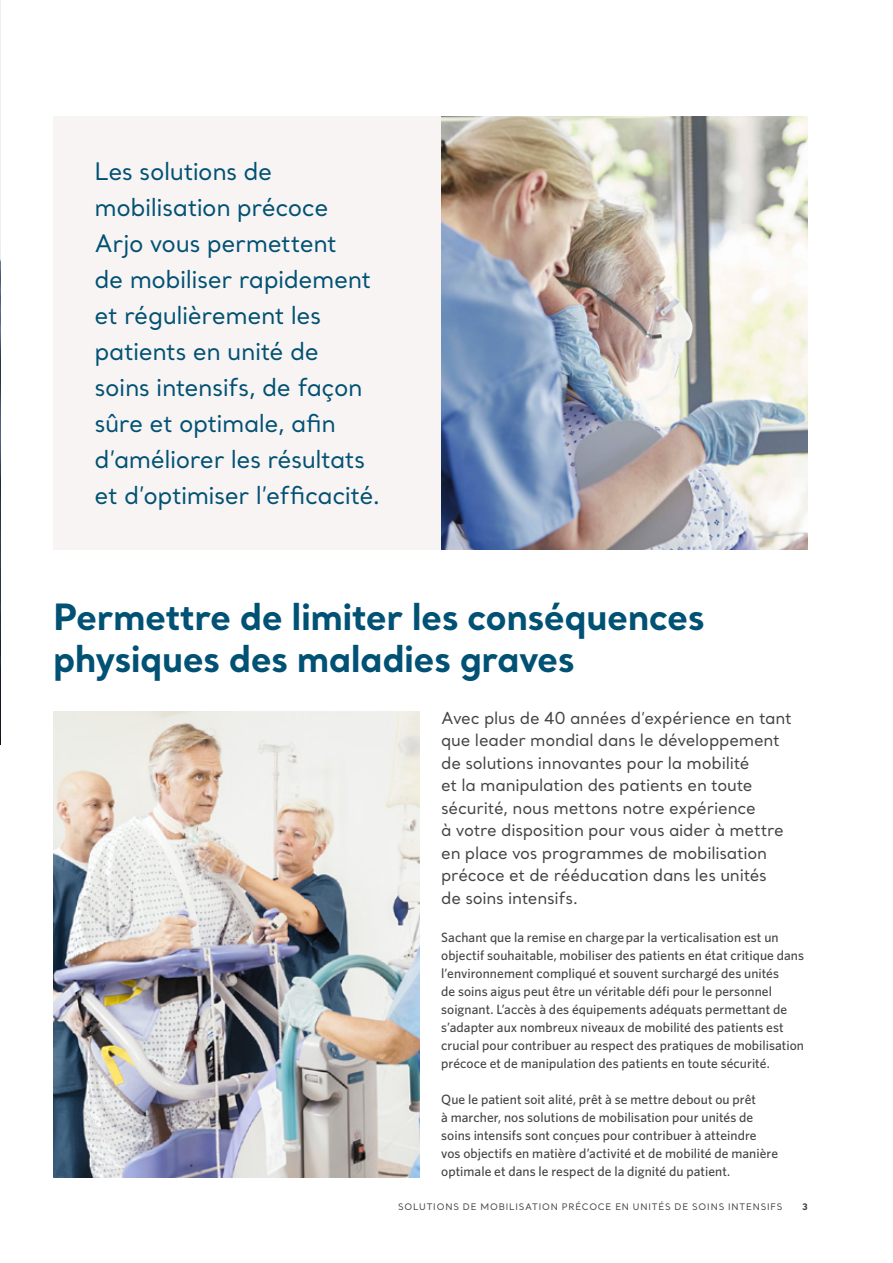
<style>
.page{position:relative;width:893px;height:1263px;background:#fff}
.page>*{position:absolute;margin:0;border:0;box-sizing:border-box;transform-origin:0 0}
.Headline_Santral_Bol{font:700 36px/42px "Santral";letter-spacing:-.015em;color:#015174}
.Preamble_Santral_Reg{font:24px/36px "Santral";letter-spacing:-.02em;color:#015174}
.Preamble_Santral_Reg-2{font:16.5px/22.5px "Santral";letter-spacing:-.015em;color:#434342}
.Indent_body_copy_Whi{font:500 13.5px/18px "Whitney";letter-spacing:.005em;color:#434342}
.t1{font:9px "Santral";letter-spacing:.095em;color:#434342}
.t2{font:700 9px "Santral";color:#434342}
</style>
<div class="page">
<div style="left:53px;top:116px;width:755px;height:434px;background:#f7f4f3"></div>
<img style="left:53px;top:712px;width:367px;height:465px">
<img style="left:0;top:0;width:1px;height:744px">
<img style="left:441px;top:116px;width:367px;height:434px">
<p class="Preamble_Santral_Reg" style="left:95px;top:153px;width:287px">Les solutions de mobilisation précoce<br>Arjo vous permettent<br>de mobiliser rapidement et régulièrement les patients en unité de<br>soins intensifs, de façon sûre et optimale, afin d’améliorer les résultats et d’optimiser l’efficacité.</p>
<p class="Headline_Santral_Bol" style="left:53px;top:594px;width:653px">Permettre de limiter les conséquences physiques des maladies graves</p>
<p class="Preamble_Santral_Reg-2" style="left:441px;top:706px;width:352px">Avec plus de 40 années d’expérience en tant que leader mondial dans le développement de solutions innovantes pour la mobilité<br>et la manipulation des patients en toute sécurité, nous mettons notre expérience<br>à votre disposition pour vous aider à mettre en place vos programmes de mobilisation précoce et de rééducation dans les unités<br>de soins intensifs.</p>
<p class="Indent_body_copy_Whi" style="left:441px;top:928px;width:364px">Sachant que la remise en charge par la verticalisation est un objectif souhaitable, mobiliser des patients en état critique dans l’environnement compliqué et souvent surchargé des unités<br>de soins aigus peut être un véritable défi pour le personnel soignant. L’accès à des équipements adéquats permettant de s’adapter aux nombreux niveaux de mobilité des patients est crucial pour contribuer au respect des pratiques de mobilisation précoce et de manipulation des patients en toute sécurité.</p>
<p class="Indent_body_copy_Whi" style="left:441px;top:1090px;width:338px">Que le patient soit alité, prêt à se mettre debout ou prêt<br>à marcher, nos solutions de mobilisation pour unités de soins intensifs sont conçues pour contribuer à atteindre vos objectifs en matière d’activité et de mobilité de manière optimale et dans le respect de la dignité du patient.</p>
<p class="t1" style="left:398px;top:1201px;width:386px">SOLUTIONS DE MOBILISATION PRÉCOCE EN UNITÉS DE SOINS INTENSIFS</p>
<p class="t2" style="left:802px;top:1200px;width:7px">3</p>
</div>
